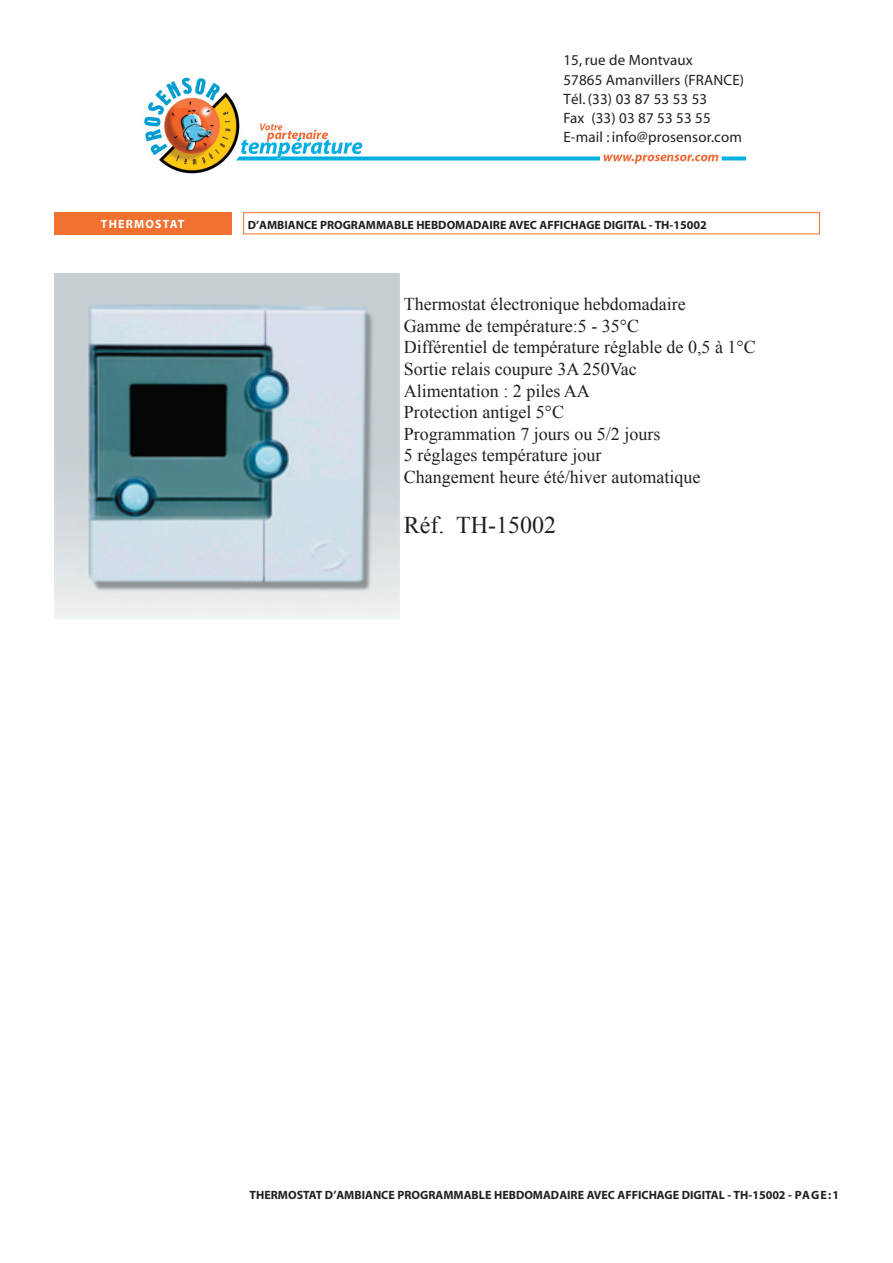
<style>
.page{position:relative;width:893px;height:1263px;background:#fff}
.page>*{position:absolute;margin:0;border:0;box-sizing:border-box;transform-origin:0 0}
.t1{font:24px "Times New Roman";color:#231f20}
.t2{font:18px/21.6px "Times New Roman";color:#231f20}
.t3{font:15px/19.2px "Myriad";letter-spacing:.01em;color:#231f20}
.t4{font:700 12px "Myriad";color:#231f20}
.t5{font:700 12px "Myriad";letter-spacing:.1em;color:#fff}
</style>
<div class="page">
<img style="left:144px;top:77px;width:602px;height:97px">
<div style="left:54px;top:212px;width:177px;height:23px;background:#f37130"></div>
<div style="left:243px;top:212px;width:577px;height:22px;border:1px solid #f37130"></div>
<img style="left:54px;top:274px;width:345px;height:345px">
<p class="t3" style="left:563px;top:51px;width:182px">15, rue de Montvaux<br>57865 Amanvillers (FRANCE)<br>Tél. (33) 03 87 53 53 53<br>Fax (33) 03 87 53 53 55<br>E-mail : info@prosensor.com</p>
<p class="t5" style="left:101px;top:218px;width:85px">THERMOSTAT</p>
<p class="t4" style="left:248px;top:219px;width:461px">D’AMBIANCE PROGRAMMABLE HEBDOMADAIRE AVEC AFFICHAGE DIGITAL - TH-15002</p>
<p class="t2" style="left:404px;top:293px;width:353px">Thermostat électronique hebdomadaire<br>Gamme de température:5 - 35°C<br>Différentiel de température réglable de 0,5 à 1°C Sortie relais coupure 3A 250Vac<br>Alimentation : 2 piles AA<br>Protection antigel 5°C<br>Programmation 7 jours ou 5/2 jours<br>5 réglages température jour<br>Changement heure été/hiver automatique</p>
<h1 class="t1" style="left:404px;top:509px;width:154px">Réf. TH-15002</h1>
<p class="t4" style="left:250px;top:1188px;width:591px">THERMOSTAT D’AMBIANCE PROGRAMMABLE HEBDOMADAIRE AVEC AFFICHAGE DIGITAL - TH-15002 - PAGE:1</p>
</div>
